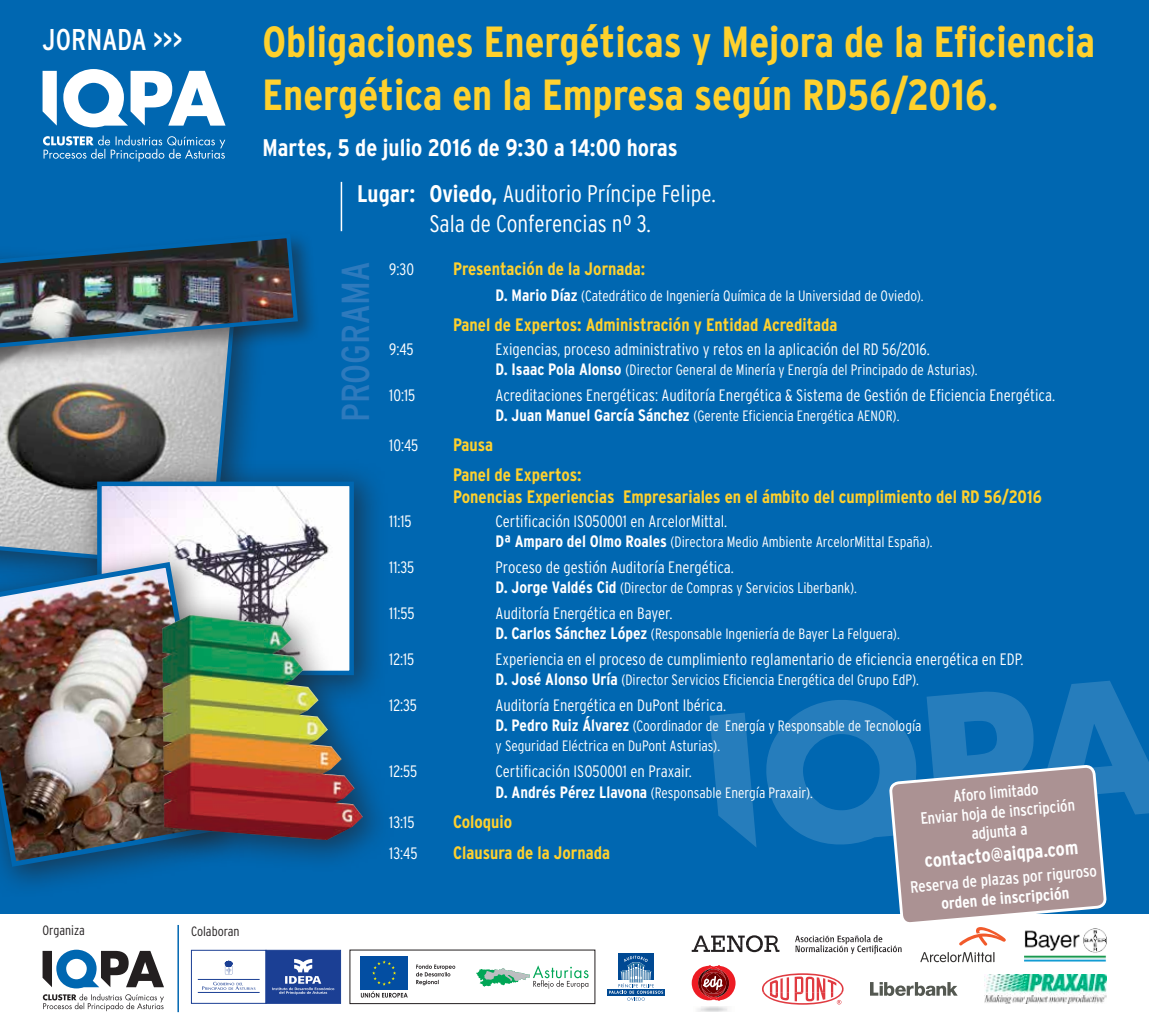
<style>
.page{position:relative;width:1149px;height:1021px;background:#fff}
.page>*{position:absolute;margin:0;border:0;box-sizing:border-box;transform-origin:0 0}
.t1{font:700 condensed 43.5px/52.2px "Interstate";color:#ffd12d}
.t2{font:condensed 39px "Interstate";color:#2e7abd}
.t3{font:condensed 30px "Interstate";color:#fff}
.t4{font:700 condensed 24px/46px "Interstate";color:#fff}
.t5{font:300 condensed 24px "Interstate";color:#fff}
.t6{font:700 condensed 19.5px "Interstate";color:#fff}
.t7{font:700 condensed 18px/30.2px "Interstate";color:#ffd12d}
.t8{font:300 condensed 16.5px "Interstate";color:#fff}
.t9{font:condensed 16.5px/19.5px "Interstate";color:#fff;text-align:center}
.t10{font:700 condensed 16.5px "Interstate";color:#fff}
.t11{font:300 condensed 15px/19.8px "Interstate";color:#fff}
.t12{font:300 condensed 13.5px "Interstate";color:#231f20}
.s1{font-weight:300}
.s2{font-weight:700;font-size:16.5px}
</style>
<div class="page">
<div style="left:0;top:0;width:1148px;height:914px;background:#0067b1"></div>
<div style="left:0;top:244px;width:270px;height:358px;background:#231f20;opacity:.6"></div>
<svg style="left:0;top:374px;width:239px;height:168px;background:#8b8d8d"></svg>
<hr style="left:340px;top:182px;width:2px;height:49px;background:#fff">
<svg style="left:63px;top:69px;width:162px;height:58px"></svg>
<svg style="left:43px;top:71px;width:14px;height:55px"></svg>
<svg style="left:43px;top:135px;width:182px;height:27px"></svg>
<hr style="left:177px;top:924px;width:2px;height:88px;background:#0067b1">
<svg style="left:43px;top:949px;width:121px;height:62px"></svg>
<div style="left:191px;top:949px;width:75px;height:54px;background:#fff;border:1px solid #1b3f94"></div>
<hr style="left:198px;top:979px;width:61px;height:1px;background:#1b3f94">
<hr style="left:198px;top:992px;width:61px;height:1px;background:#1b3f94">
<svg style="left:225px;top:961px;width:7px;height:13px"></svg>
<svg style="left:202px;top:981px;width:53px;height:8px"></svg>
<div style="left:265px;top:949px;width:76px;height:54px;background:#1b3f94;border:1px solid #1b3f94"></div>
<svg style="left:272px;top:959px;width:62px;height:35px"></svg>
<svg style="left:416px;top:964px;width:39px;height:21px"></svg>
<svg style="left:361px;top:991px;width:46px;height:6px"></svg>
<svg style="left:476px;top:965px;width:112px;height:23px"></svg>
<div style="left:360px;top:956px;width:48px;height:33px;background:#034ea2"></div>
<svg style="left:372px;top:960px;width:24px;height:25px"></svg>
<div style="left:0;top:229px;width:320px;height:145px;background:#231f20;opacity:.5"></div>
<img style="left:0;top:232px;width:300px;height:122px">
<div style="left:618px;top:952px;width:35px;height:27px;background:#004993"></div>
<div style="left:607px;top:989px;width:57px;height:6px;background:#004993"></div>
<svg style="left:609px;top:955px;width:54px;height:45px"></svg>
<div style="left:75px;top:459px;width:313px;height:250px;background:#231f20;opacity:.6"></div>
<img style="left:102px;top:486px;width:247px;height:108px">
<div style="left:97px;top:481px;width:257px;height:194px;border:4px solid #0067b1"></div>
<div style="left:0;top:542px;width:249px;height:357px;background:#231f20;opacity:.6"></div>
<img style="left:0;top:559px;width:220px;height:310px">
<div style="left:140px;top:594px;width:254px;height:278px;background:#231f20;opacity:.6"></div>
<img style="left:162px;top:614px;width:201px;height:226px">
<svg style="left:691px;top:681px;width:457px;height:323px"></svg>
<h3 class="t3" style="left:43px;top:23px;width:141px">JORNADA &gt;&gt;&gt;</h3>
<h1 class="t1" style="left:262px;top:16px;width:834px">Obligaciones Energéticas y Mejora de la Eficiencia<br>Energética en la Empresa según RD56/2016.</h1>
<h3 class="t4" style="left:357px;top:124px;width:360px;text-indent:-94px">Martes, 5 de julio 2016 de 9:30 a 14:00 horas<br>Lugar: Oviedo, <span class="s1">Auditorio Príncipe Felipe.</span></h3>
<h3 class="t5" style="left:429px;top:210px;width:223px">Sala de Conferencias nº 3.</h3>
<p class="t12" style="left:43px;top:922px;width:44px">Organiza</p>
<p class="t12" style="left:191px;top:923px;width:50px">Colaboran</p>
<h2 class="t2" style="left:333px;top:422px;width:161px;rotate:-90deg">PROGRAMA</h2>
<p class="t8" style="left:389px;top:260px;width:26px">9:30</p>
<p class="t7" style="left:453px;top:253px;width:194px">Presentación de la Jornada:</p>
<p class="t11" style="left:495px;top:286px;width:429px"><span class="s2">D. Mario Díaz</span> (Catedrático de Ingeniería Química de la Universidad de Oviedo).</p>
<p class="t7" style="left:453px;top:309px;width:386px">Panel de Expertos: Administración y Entidad Acreditada</p>
<p class="t8" style="left:389px;top:340px;width:26px">9:45</p>
<p class="t8" style="left:495px;top:340px;width:435px">Exigencias, proceso administrativo y retos en la aplicación del RD 56/2016.</p>
<p class="t11" style="left:495px;top:359px;width:483px"><span class="s2">D. Isaac Pola Alonso</span> (Director General de Minería y Energía del Principado de Asturias).</p>
<p class="t8" style="left:389px;top:386px;width:28px">10:15</p>
<p class="t8" style="left:495px;top:386px;width:561px">Acreditaciones Energéticas: Auditoría Energética &amp; Sistema de Gestión de Eficiencia Energética.</p>
<p class="t11" style="left:495px;top:405px;width:405px"><span class="s2">D. Juan Manuel García Sánchez</span> (Gerente Eficiencia Energética AENOR).</p>
<p class="t8" style="left:389px;top:436px;width:31px">10:45</p>
<p class="t7" style="left:453px;top:429px;width:130px">Pausa<br>Panel de Expertos:</p>
<p class="t7" style="left:453px;top:481px;width:590px">Ponencias Experiencias Empresariales en el ámbito del cumplimiento del RD 56/2016</p>
<p class="t8" style="left:389px;top:512px;width:24px">11:15</p>
<p class="t8" style="left:495px;top:512px;width:233px">Certificación ISO50001 en ArcelorMittal.</p>
<p class="t11" style="left:495px;top:531px;width:438px"><span class="s2">Dª Amparo del Olmo Roales</span> (Directora Medio Ambiente ArcelorMittal España).</p>
<p class="t8" style="left:389px;top:558px;width:27px">11:35</p>
<p class="t8" style="left:495px;top:558px;width:240px">Proceso de gestión Auditoría Energética.</p>
<p class="t11" style="left:495px;top:577px;width:363px"><span class="s2">D. Jorge Valdés Cid</span> (Director de Compras y Servicios Liberbank).</p>
<p class="t8" style="left:389px;top:603px;width:27px">11:55</p>
<p class="t8" style="left:495px;top:603px;width:178px">Auditoría Energética en Bayer.</p>
<p class="t11" style="left:495px;top:623px;width:405px"><span class="s2">D. Carlos Sánchez López</span> (Responsable Ingeniería de Bayer La Felguera).</p>
<p class="t8" style="left:389px;top:649px;width:27px">12:15</p>
<p class="t8" style="left:495px;top:649px;width:529px">Experiencia en el proceso de cumplimiento reglamentario de eficiencia energética en EDP.</p>
<p class="t11" style="left:495px;top:669px;width:424px"><span class="s2">D. José Alonso Uría</span> (Director Servicios Eficiencia Energética del Grupo EdP).</p>
<p class="t8" style="left:389px;top:695px;width:29px">12:35</p>
<p class="t8" style="left:495px;top:695px;width:232px">Auditoría Energética en DuPont Ibérica.</p>
<p class="t11" style="left:495px;top:715px;width:427px"><span class="s2">D. Pedro Ruiz Álvarez</span> (Coordinador de Energía y Responsable de Tecnología y Seguridad Eléctrica en DuPont Asturias).</p>
<p class="t8" style="left:389px;top:761px;width:30px">12:55</p>
<p class="t8" style="left:495px;top:761px;width:198px">Certificación ISO50001 en Praxair.</p>
<p class="t11" style="left:495px;top:783px;width:319px"><span class="s2">D. Andrés Pérez Llavona</span> (Responsable Energía Praxair).</p>
<p class="t8" style="left:389px;top:813px;width:27px">13:15</p>
<p class="t7" style="left:453px;top:807px;width:61px">Coloquio</p>
<p class="t8" style="left:389px;top:843px;width:30px">13:45</p>
<p class="t7" style="left:453px;top:837px;width:158px">Clausura de la Jornada</p>
<p class="t9" style="left:917px;top:789px;width:156px;rotate:-5deg">Aforo limitado<br>Enviar hoja de inscripción adjunta a</p>
<h3 class="t6" style="left:923px;top:849px;width:155px;rotate:-5deg">contacto@aiqpa.com</h3>
<p class="t9" style="left:909px;top:876px;width:189px;rotate:-5deg">Reserva de plazas por riguroso</p>
<p class="t10" style="left:940px;top:894px;width:130px;rotate:-5deg">orden de inscripción</p>
</div>
